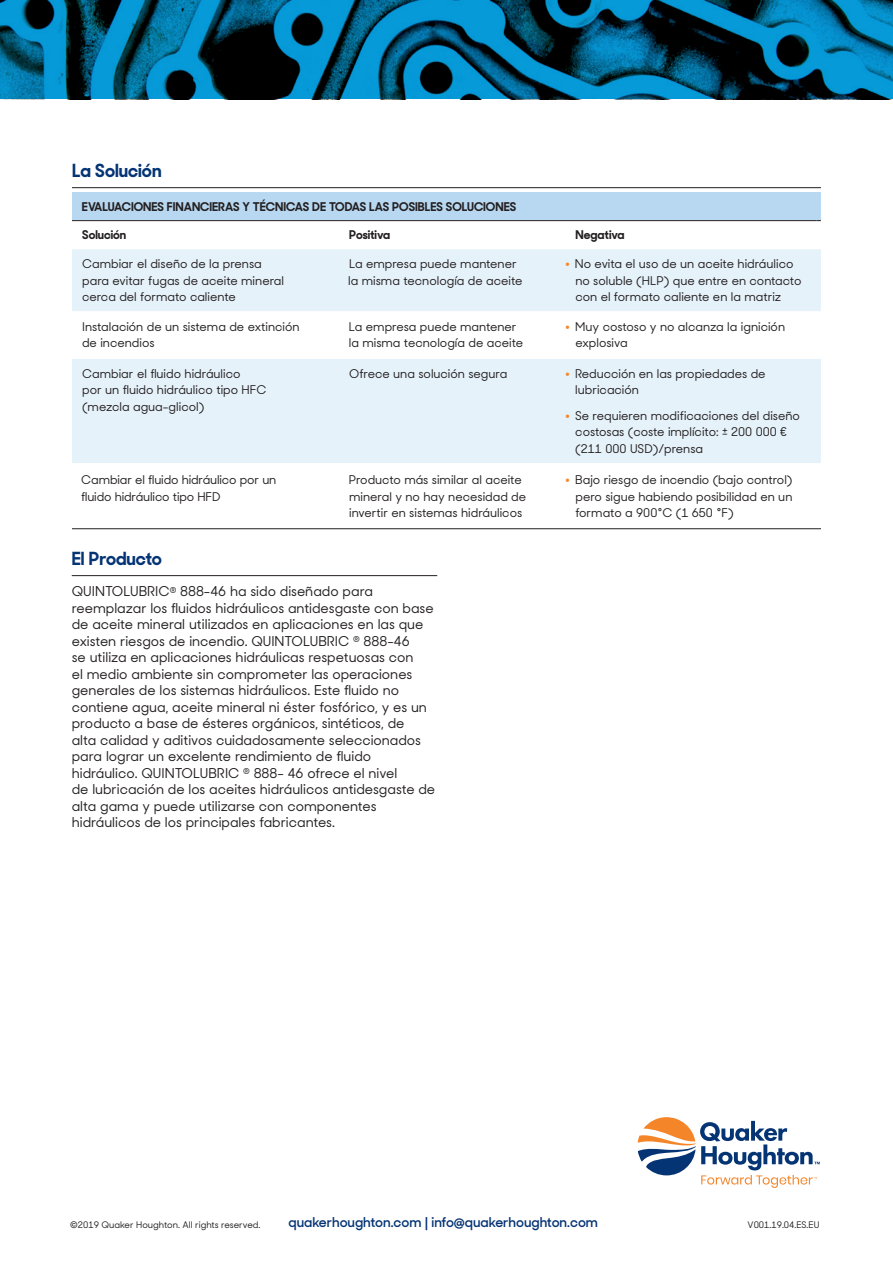
<style>
.page{position:relative;width:893px;height:1263px;background:#fff}
.page>*{position:absolute;margin:0;border:0;box-sizing:border-box;transform-origin:0 0}
.t1{font:700 18px "Sharp Sans Display No 2";color:#053474}
.text{font:500 13.5px/16.5px "Sharp Sans Display No 2";color:#231f20}
.t2{font:600 13.5px "Sharp Sans Display No 2";color:#053474}
.left_column_text{font:500 12px/16.5px "Sharp Sans Display No 2";color:#231f20}
.left_column_text-2{font:700 12px "Sharp Sans Display No 2";color:#231f20}
.t3{font:500 9px "Sharp Sans Display No 2";color:#231f20}
.s1{font-weight:400;font-size:27px;color:#f58529}
</style>
<div class="page">
<svg style="left:0;top:0;width:893px;height:99px;background:#03587c"></svg>
<svg style="left:638px;top:1117px;width:182px;height:71px"></svg>
<hr style="left:72px;top:575px;width:365px;height:1px;background:#231f20">
<hr style="left:72px;top:528px;width:749px;height:1px;background:#231f20">
<div style="left:72px;top:249px;width:749px;height:214px;background:#e6f2fa"></div>
<svg style="left:72px;top:311px;width:749px;height:48px"></svg>
<div style="left:72px;top:192px;width:749px;height:30px;background:#b8d8f1"></div>
<hr style="left:72px;top:187px;width:749px;height:1px;background:#231f20">
<h4 class="t1" style="left:72px;top:155px;width:91px">La Solución</h4>
<p class="left_column_text-2" style="left:82px;top:196px;width:436px">EVALUACIONES FINANCIERAS Y TÉCNICAS DE TODAS LAS POSIBLES SOLUCIONES</p>
<p class="left_column_text-2" style="left:82px;top:225px;width:46px">Solución</p>
<p class="left_column_text-2" style="left:349px;top:225px;width:42px">Positiva</p>
<p class="left_column_text-2" style="left:575px;top:225px;width:51px">Negativa</p>
<p class="left_column_text" style="left:82px;top:255px;width:203px">Cambiar el diseño de la prensa para evitar fugas de aceite mineral cerca del formato caliente</p>
<p class="left_column_text" style="left:348px;top:255px;width:176px">La empresa puede mantener la misma tecnología de aceite</p>
<p class="left_column_text" style="left:575px;top:255px;width:228px;text-indent:-12px"><span class="s1">•</span> No evita el uso de un aceite hidráulico no soluble (HLP) que entre en contacto con el formato caliente en la matriz</p>
<p class="left_column_text" style="left:82px;top:317px;width:219px">Instalación de un sistema de extinción de incendios</p>
<p class="left_column_text" style="left:349px;top:317px;width:176px">La empresa puede mantener la misma tecnología de aceite</p>
<p class="left_column_text" style="left:575px;top:317px;width:211px;text-indent:-12px"><span class="s1">•</span> Muy costoso y no alcanza la ignición explosiva</p>
<p class="left_column_text" style="left:82px;top:364px;width:186px">Cambiar el fluido hidráulico<br>por un fluido hidráulico tipo HFC (mezcla agua-glicol)</p>
<p class="left_column_text" style="left:349px;top:364px;width:160px">Ofrece una solución segura</p>
<p class="left_column_text" style="left:575px;top:364px;width:192px;text-indent:-12px"><span class="s1">•</span> Reducción en las propiedades de lubricación</p>
<p class="left_column_text" style="left:575px;top:406px;width:226px;text-indent:-12px"><span class="s1">•</span> Se requieren modificaciones del diseño costosas (coste implícito: ± 200 000 € (211 000 USD)/prensa</p>
<p class="left_column_text" style="left:81px;top:470px;width:197px">Cambiar el fluido hidráulico por un fluido hidráulico tipo HFD</p>
<p class="left_column_text" style="left:349px;top:470px;width:179px">Producto más similar al aceite mineral y no hay necesidad de invertir en sistemas hidráulicos</p>
<p class="left_column_text" style="left:575px;top:470px;width:219px;text-align:justify;text-indent:-12px"><span class="s1">•</span> Bajo riesgo de incendio (bajo control) pero sigue habiendo posibilidad en un formato a 900°C (1 650 °F)</p>
<h4 class="t1" style="left:72px;top:543px;width:92px">El Producto</h4>
<p class="text" style="left:72px;top:582px;width:365px">QUINTOLUBRIC<sup>®</sup> 888-46 ha sido diseñado para reemplazar los fluidos hidráulicos antidesgaste con base de aceite mineral utilizados en aplicaciones en las que existen riesgos de incendio. QUINTOLUBRIC <sup>®</sup> 888-46<br>se utiliza en aplicaciones hidráulicas respetuosas con<br>el medio ambiente sin comprometer las operaciones generales de los sistemas hidráulicos. Este fluido no contiene agua, aceite mineral ni éster fosfórico, y es un producto a base de ésteres orgánicos, sintéticos, de<br>alta calidad y aditivos cuidadosamente seleccionados para lograr un excelente rendimiento de fluido hidráulico. QUINTOLUBRIC <sup>®</sup> 888- 46 ofrece el nivel<br>de lubricación de los aceites hidráulicos antidesgaste de alta gama y puede utilizarse con componentes hidráulicos de los principales fabricantes.</p>
<p class="t3" style="left:70px;top:1217px;width:192px">©2019 Quaker Houghton. All rights reserved.</p>
<p class="t2" style="left:288px;top:1210px;width:311px">quakerhoughton.com | info@quakerhoughton.com</p>
<p class="t3" style="left:747px;top:1217px;width:73px">V001.19.04.ES.EU</p>
</div>
